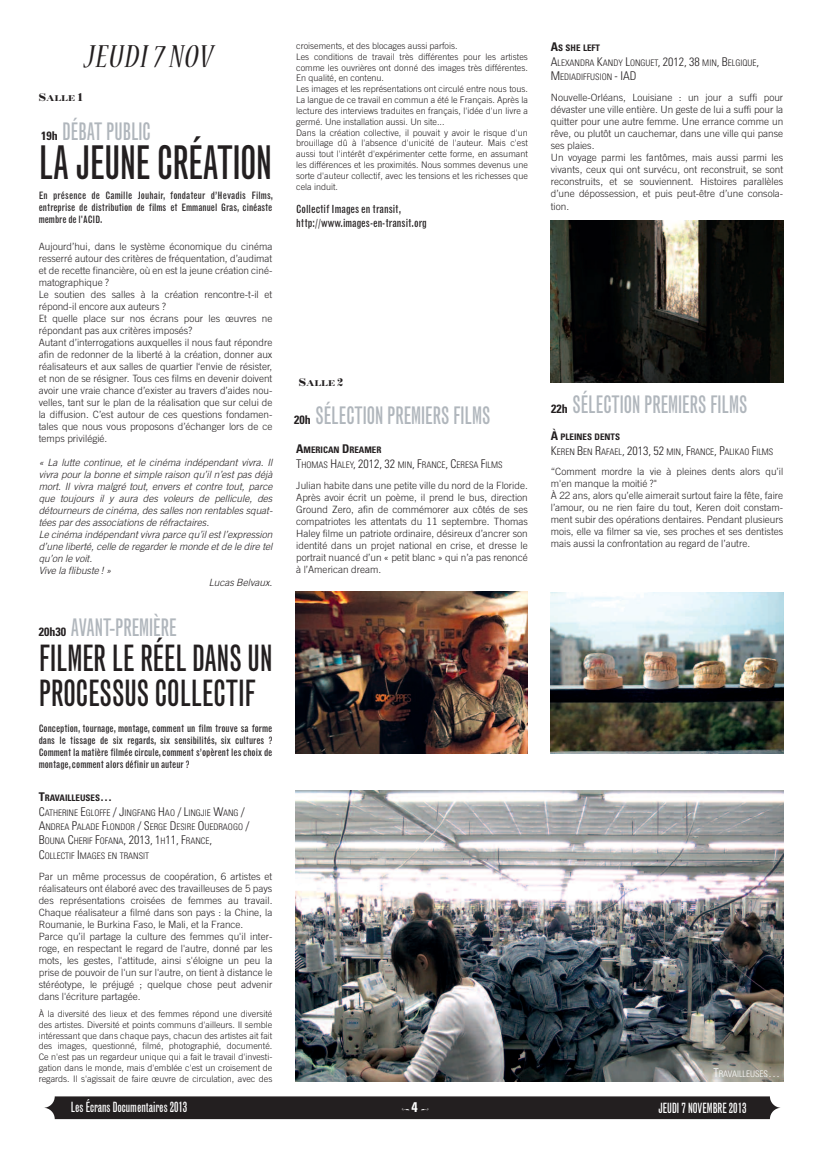
<style>
.page{position:relative;width:823px;height:1163px;background:#fff}
.page>*{position:absolute;margin:0;border:0;box-sizing:border-box;transform-origin:0 0}
.t1{font:extra-condensed 46px "Grotesque";letter-spacing:-.005em;color:#231f20}
.t2{font:extra-condensed 36px/35px "Grotesque";color:#231f20}
.t3{font:italic condensed 36px "Nueva Std";letter-spacing:.035em;color:#231f20}
.t4{font:extra-condensed 24px "Grotesque";color:#b0b6bc}
.t5{font:extra-condensed 14px "Grotesque";color:#fff}
.t6{font:condensed 11px/13.8px "Grotesque";color:#231f20}
.t7{font:300 10px/12px "Trade Gothic";color:#231f20}
.t8{font:italic 300 10px "Trade Gothic";color:#231f20}
.t9{font:condensed 10px/12px "Grotesque";color:#231f20;text-align:justify}
.t10{font:300 9px/10.8px "Trade Gothic";color:#231f20;text-align:justify}
.t11{font:300 condensed 9px/14.4px "Univers";color:#231f20}
.t12{font:300 condensed 9px "Univers";color:#fff}
.t13{font:700 8.2px "Inflex";color:#231f20}
.t14{font:8px "Damask Dings 1";color:#fff}
.s1{font-size:11px}
.s2{font-family:"Univers";font-weight:700;font-stretch:condensed;font-size:12px;color:#231f20}
.s3{font-weight:700;font-size:12px}
.s4{font-weight:700}
.s5{font-size:12px}
.s6{font-family:"Univers";font-weight:700;font-stretch:condensed;font-size:14px}
</style>
<div class="page">
<div style="left:43px;top:1096px;width:737px;height:22px;background:#231f20;border-radius:11px"></div>
<img style="left:295px;top:790px;width:487px;height:291px">
<img style="left:550px;top:221px;width:232px;height:161px">
<img style="left:295px;top:591px;width:232px;height:162px">
<img style="left:550px;top:592px;width:232px;height:161px">
<h2 class="t3" style="left:84px;top:43px;width:129px">JEUDI 7NOV</h2>
<p class="t13" style="left:39px;top:95px;width:46px"><span class="s1">S</span>ALLE <span class="s1">1</span></p>
<h3 class="t4" style="left:41px;top:122px;width:111px"><span class="s2">19h</span> DÉBAT PUBLIC</h3>
<h1 class="t1" style="left:39px;top:145px;width:234px">LAJEUNECRÉATION</h1>
<p class="t9" style="left:39px;top:190px;width:236px">En présence de Camille Jouhair, fondateur d’Hevadis Films, entreprise de distribution de films et Emmanuel Gras, cinéaste membre de l'ACID.</p>
<p class="t7" style="left:39px;top:241px;width:235px">Aujourd’hui, dans le système économique du cinéma resserré autour des critères de fréquentation, d’audimat et de recette financière, où en est la jeune création ciné&shy;matographique ?<br>Le soutien des salles à la création rencontre-t-il et répond-il encore aux auteurs ?<br>Et quelle place sur nos écrans pour les œuvres ne répondant pas aux critères imposés?<br>Autant d’interrogations auxquelles il nous faut répondre afin de redonner de la liberté à la création, donner aux réalisateurs et aux salles de quartier l‘envie de résister, et non de se résigner. Tous ces films en devenir doivent avoir une vraie chance d’exister au travers d’aides nou&shy;velles, tant sur le plan de la réalisation que sur celui de la diffusion. C’est autour de ces questions fondamen&shy;tales que nous vous proposons d’échanger lors de ce temps privilégié.</p>
<p class="t8" style="left:39px;top:458px;width:235px">« La lutte continue, et le cinéma indépendant vivra. Il</p>
<p class="t8" style="left:39px;top:470px;width:235px">vivra pour la bonne et simple raison qu’il n’est pas déjà</p>
<p class="t8" style="left:39px;top:482px;width:235px">mort. Il vivra malgré tout, envers et contre tout, parce</p>
<p class="t8" style="left:39px;top:494px;width:235px">que toujours il y aura des voleurs de pellicule, des</p>
<p class="t8" style="left:39px;top:506px;width:235px">détourneurs de cinéma, des salles non rentables squat-</p>
<p class="t8" style="left:39px;top:518px;width:172px">tées par des associations de réfractaires.</p>
<p class="t8" style="left:39px;top:530px;width:235px">Le cinéma indépendant vivra parce qu’il est l’expression</p>
<p class="t8" style="left:39px;top:542px;width:235px">d’une liberté, celle de regarder le monde et de le dire tel</p>
<p class="t8" style="left:39px;top:554px;width:55px">qu’on le voit.</p>
<p class="t8" style="left:39px;top:566px;width:74px">Vive la flibuste ! »</p>
<p class="t8" style="left:209px;top:578px;width:65px">Lucas Belvaux.</p>
<h3 class="t4" style="left:39px;top:618px;width:139px"><span class="s2">20h30</span> AVANT-PREMIÈRE</h3>
<h2 class="t2" style="left:39px;top:643px;width:235px">FILMER LE RÉEL DANS UN<br>PROCESSUS COLLECTIF</h2>
<p class="t9" style="left:39px;top:723px;width:235px">Conception, tournage, montage, comment un film trouve sa forme dans le tissage de six regards, six sensibilités, six cultures ?<br>Comment la matière filmée circule,comment s’opèrent les choix de montage,comment alors définir un auteur ?</p>
<p class="t11" style="left:39px;top:791px;width:212px"><span class="s3">T</span><span class="s4">RAVAILLEUSES</span><span class="s3">…<br></span><span class="s5">C</span>ATHERINE <span class="s5">E</span>GLOFFE <span class="s5">/ J</span>INGFANG <span class="s5">H</span>AO <span class="s5">/ L</span>INGJIE <span class="s5">W</span>ANG <span class="s5">/ A</span>NDREA <span class="s5">P</span>ALADE <span class="s5">F</span>LONDOR <span class="s5">/ S</span>ERGE <span class="s5">D</span>ESIRE <span class="s5">O</span>UEDRAOGO <span class="s5">/ B</span>OUNA <span class="s5">C</span>HERIF <span class="s5">F</span>OFANA<span class="s5">, 2013, 1</span>H<span class="s5">11, F</span>RANCE<span class="s5">, C</span>OLLECTIF <span class="s5">I</span>MAGES EN TRANSIT</p>
<p class="t7" style="left:39px;top:870px;width:235px">Par un même processus de coopération, 6 artistes et réalisateurs ont élaboré avec des travailleuses de 5 pays des représentations croisées de femmes au travail.<br>Chaque réalisateur a filmé dans son pays : la Chine, la Roumanie, le Burkina Faso, le Mali, et la France.<br>Parce qu’il partage la culture des femmes qu'il inter&shy;roge, en respectant le regard de l'autre, donné par les mots, les gestes, l'attitude, ainsi s'éloigne un peu la prise de pouvoir de l'un sur l'autre, on tient à distance le stéréotype, le préjugé ; quelque chose peut advenir dans l'écriture partagée.</p>
<p class="t10" style="left:39px;top:1008px;width:235px">À la diversité des lieux et des femmes répond une diversité des artistes. Diversité et points communs d'ailleurs. Il semble intéressant que dans chaque pays, chacun des artistes ait fait des images, questionné, filmé, photographié, documenté.<br>Ce n'est pas un regardeur unique qui a fait le travail d'investi&shy;gation dans le monde, mais d'emblée c'est un croisement de regards. Il s'agissait de faire œuvre de circulation, avec des</p>
<p class="t10" style="left:296px;top:41px;width:233px;text-align:left">croisements, et des blocages aussi parfois.<br>Les conditions de travail très différentes pour les artistes comme les ouvrières ont donné des images très différentes.<br>En qualité, en contenu.<br>Les images et les représentations ont circulé entre nous tous.<br>La langue de ce travail en commun a été le Français. Après la lecture des interviews traduites en français, l'idée d'un livre a germé. Une installation aussi. Un site...<br>Dans la création collective, il pouvait y avoir le risque d'un brouillage dû à l'absence d'unicité de l'auteur. Mais c'est aussi tout l'intérêt d'expérimenter cette forme, en assumant les différences et les proximités. Nous sommes devenus une sorte d'auteur collectif, avec les tensions et les richesses que cela induit.</p>
<p class="t6" style="left:296px;top:202px;width:132px">Collectif Images en transit, http://www.images-en-transit.org</p>
<p class="t13" style="left:298px;top:380px;width:46px"><span class="s1">S</span>ALLE <span class="s1">2</span></p>
<h3 class="t4" style="left:294px;top:406px;width:198px"><span class="s2">20h</span> SÉLECTION PREMIERS FILMS</h3>
<p class="t11" style="left:296px;top:444px;width:208px"><span class="s3">A</span><span class="s4">MERICAN</span> <span class="s3">D</span><span class="s4">REAMER<br></span><span class="s5">T</span>HOMAS <span class="s5">H</span>ALEY<span class="s5">, 2012, 32</span> MIN<span class="s5">, F</span>RANCE<span class="s5">, C</span>ERESA <span class="s5">F</span>ILMS</p>
<p class="t7" style="left:296px;top:480px;width:233px;text-align:justify">Julian habite dans une petite ville du nord de la Floride.<br>Après avoir écrit un poème, il prend le bus, direction Ground Zero, afin de commémorer aux côtés de ses compatriotes les attentats du 11 septembre. Thomas Haley filme un patriote ordinaire, désireux d’ancrer son identité dans un projet national en crise, et dresse le portrait nuancé d’un « petit blanc » qui n’a pas renoncé à l’American dream.</p>
<h3 class="t5" style="left:71px;top:1101px;width:118px">Les Écrans Documentaires 2013</h3>
<p class="t14" style="left:401px;top:1103px;width:28px">p<span class="s6">4</span>q</p>
<p class="t11" style="left:550px;top:42px;width:210px"><span class="s3">A</span><span class="s4">S SHE LEFT<br></span><span class="s5">A</span>LEXANDRA <span class="s5">K</span>ANDY <span class="s5">L</span>ONGUET<span class="s5">, 2012, 38</span> MIN<span class="s5">, B</span>ELGIQUE<span class="s5">,<br>M</span>EDIADIFFUSION <span class="s5">- IAD</span></p>
<p class="t7" style="left:550px;top:92px;width:234px">Nouvelle-Orléans, Louisiane : un jour a suffi pour dévaster une ville entière. Un geste de lui a suffi pour la quitter pour une autre femme. Une errance comme un rêve, ou plutôt un cauchemar, dans une ville qui panse ses plaies.<br>Un voyage parmi les fantômes, mais aussi parmi les vivants, ceux qui ont survécu, ont reconstruit, se sont reconstruits, et se souviennent. Histoires parallèles d’une dépossession, et puis peut-être d’une consola-</p>
<p class="t7" style="left:550px;top:202px;width:20px">tion.</p>
<h3 class="t4" style="left:550px;top:395px;width:198px"><span class="s2">22h</span> SÉLECTION PREMIERS FILMS</h3>
<p class="t11" style="left:550px;top:430px;width:224px"><span class="s3">À</span> <span class="s4">PLEINES DENTS<br></span><span class="s5">K</span>EREN <span class="s5">B</span>EN <span class="s5">R</span>AFAEL<span class="s5">, 2013, 52</span> MIN<span class="s5">, F</span>RANCE<span class="s5">, P</span>ALIKAO <span class="s5">F</span>ILMS</p>
<p class="t7" style="left:550px;top:466px;width:234px">“Comment mordre la vie à pleines dents alors qu’il m'en manque la moitié ?"<br>À 22 ans, alors qu’elle aimerait surtout faire la fête, faire l’amour, ou ne rien faire du tout, Keren doit constam&shy;ment subir des opérations dentaires. Pendant plusieurs mois, elle va filmer sa vie, ses proches et ses dentistes mais aussi la confrontation au regard de l’autre.</p>
<p class="t12" style="left:713px;top:1069px;width:68px"><span class="s5">T</span>RAVAILLEUSES<span class="s5">…</span></p>
<h3 class="t5" style="left:658px;top:1102px;width:89px">JEUDI 7 NOVEMBRE 2013</h3>
</div>
